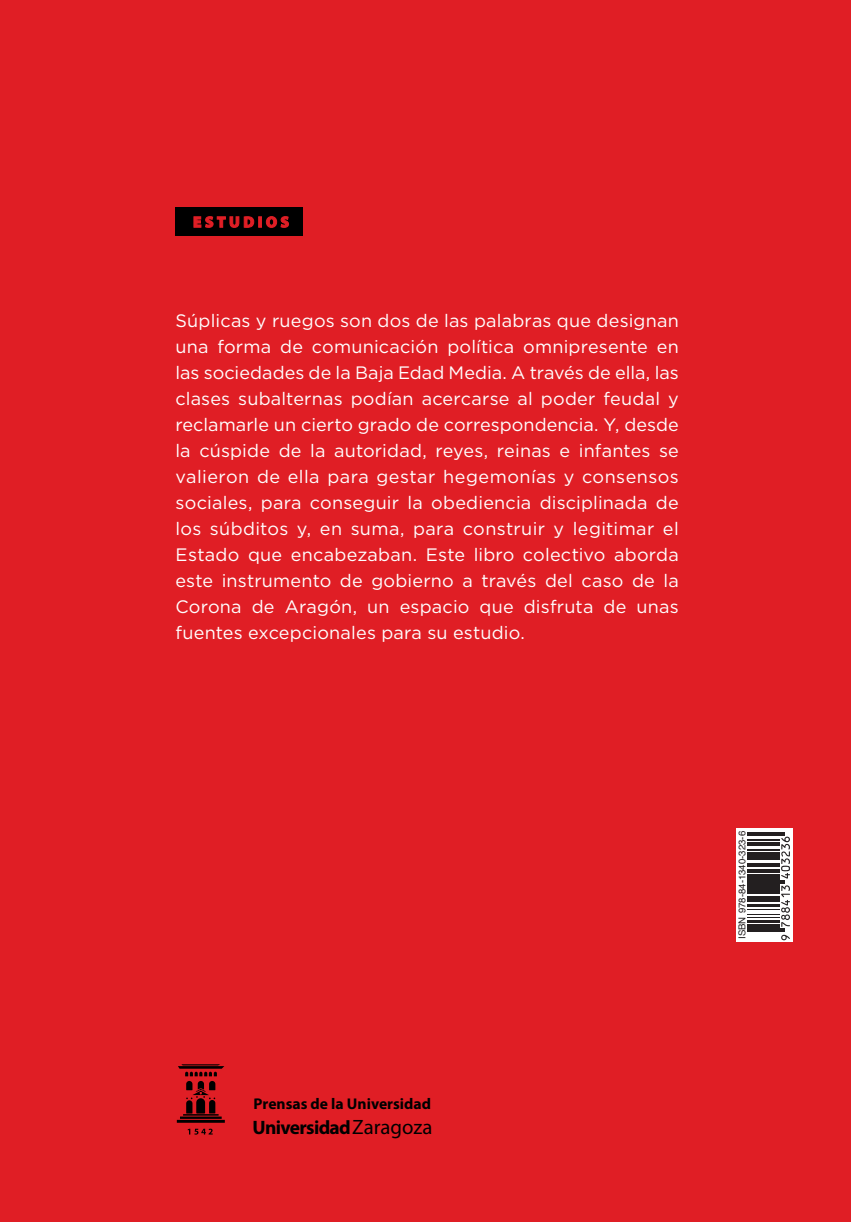
<style>
.page{position:relative;width:851px;height:1222px;background:#fff}
.page>*{position:absolute;margin:0;border:0;box-sizing:border-box;transform-origin:0 0}
.t1{font:700 19.4px "Myriad Pro";letter-spacing:-.035em;color:#000}
.t2{font:18px/26px "Gotham";letter-spacing:.01em;color:#fff;text-align:justify}
.t3{font:700 15.6px "Myriad Pro";color:#000}
.BASE{font:9.6px "Helvetica";color:#231f20}
.s1{font-weight:400;font-size:20.8px}
</style>
<div class="page">
<div style="left:0;top:0;width:850px;height:1222px;background:#e01e25"></div>
<div style="left:175px;top:207px;width:128px;height:29px;background:#000"></div>
<svg style="left:193px;top:216px;width:96px;height:12px"></svg>
<div style="left:736px;top:828px;width:57px;height:113px;background:#fff"></div>
<svg style="left:747px;top:832px;width:43px;height:109px"></svg>
<svg style="left:781px;top:935px;width:8px;height:5px"></svg>
<hr style="left:747px;top:930px;width:37px;height:1px;background:#231f20">
<hr style="left:747px;top:928px;width:37px;height:1px;background:#231f20">
<hr style="left:747px;top:924px;width:32px;height:3px;background:#231f20">
<hr style="left:747px;top:921px;width:32px;height:2px;background:#231f20">
<hr style="left:747px;top:917px;width:32px;height:1px;background:#231f20">
<hr style="left:747px;top:913px;width:32px;height:1px;background:#231f20">
<hr style="left:747px;top:909px;width:32px;height:1px;background:#231f20">
<hr style="left:747px;top:906px;width:32px;height:1px;background:#231f20">
<hr style="left:747px;top:904px;width:32px;height:1px;background:#231f20">
<hr style="left:747px;top:899px;width:32px;height:2px;background:#231f20">
<hr style="left:747px;top:896px;width:32px;height:2px;background:#231f20">
<hr style="left:747px;top:892px;width:32px;height:2px;background:#231f20">
<svg style="left:781px;top:885px;width:8px;height:42px"></svg>
<div style="left:747px;top:886px;width:32px;height:5px;background:#231f20"></div>
<hr style="left:747px;top:884px;width:32px;height:1px;background:#231f20">
<hr style="left:747px;top:882px;width:37px;height:1px;background:#231f20">
<hr style="left:747px;top:880px;width:37px;height:1px;background:#231f20">
<hr style="left:747px;top:878px;width:32px;height:1px;background:#231f20">
<hr style="left:747px;top:874px;width:32px;height:3px;background:#231f20">
<hr style="left:747px;top:869px;width:32px;height:3px;background:#231f20">
<hr style="left:747px;top:866px;width:32px;height:1px;background:#231f20">
<hr style="left:747px;top:864px;width:32px;height:1px;background:#231f20">
<hr style="left:747px;top:858px;width:32px;height:1px;background:#231f20">
<hr style="left:747px;top:855px;width:32px;height:2px;background:#231f20">
<hr style="left:747px;top:852px;width:32px;height:2px;background:#231f20">
<hr style="left:747px;top:849px;width:32px;height:1px;background:#231f20">
<hr style="left:747px;top:844px;width:32px;height:1px;background:#231f20">
<svg style="left:781px;top:836px;width:8px;height:42px"></svg>
<hr style="left:747px;top:842px;width:32px;height:1px;background:#231f20">
<hr style="left:747px;top:840px;width:32px;height:1px;background:#231f20">
<hr style="left:747px;top:835px;width:37px;height:1px;background:#231f20">
<hr style="left:747px;top:833px;width:37px;height:1px;background:#231f20">
<svg style="left:177px;top:1064px;width:48px;height:70px"></svg>
<p class="t2" style="left:175px;top:307px;width:505px">Súplicas y ruegos son dos de las palabras que designan una forma de comunicación política omnipresente en las sociedades de la Baja Edad Media. A través de ella, las clases subalternas podían acercarse al poder feudal y reclamarle un cierto grado de correspondencia. Y, desde la cúspide de la autoridad, reyes, reinas e infantes se valieron de ella para gestar hegemonías y consensos sociales, para conseguir la obediencia disciplinada de los súbditos y, en suma, para construir y legitimar el Estado que encabezaban. Este libro colectivo aborda este instrumento de gobierno a través del caso de la Corona de Aragón, un espacio que disfruta de unas fuentes excepcionales para su estudio.</p>
<p class="t3" style="left:253px;top:1093px;width:179px">Prensas de la Universidad</p>
<p class="t1" style="left:252px;top:1115px;width:181px">Universidad<span class="s1">Zaragoza</span></p>
<p class="BASE" style="left:734px;top:939px;width:109px;rotate:-90deg">ISBN 978-84-1340-323-6</p>
</div>
